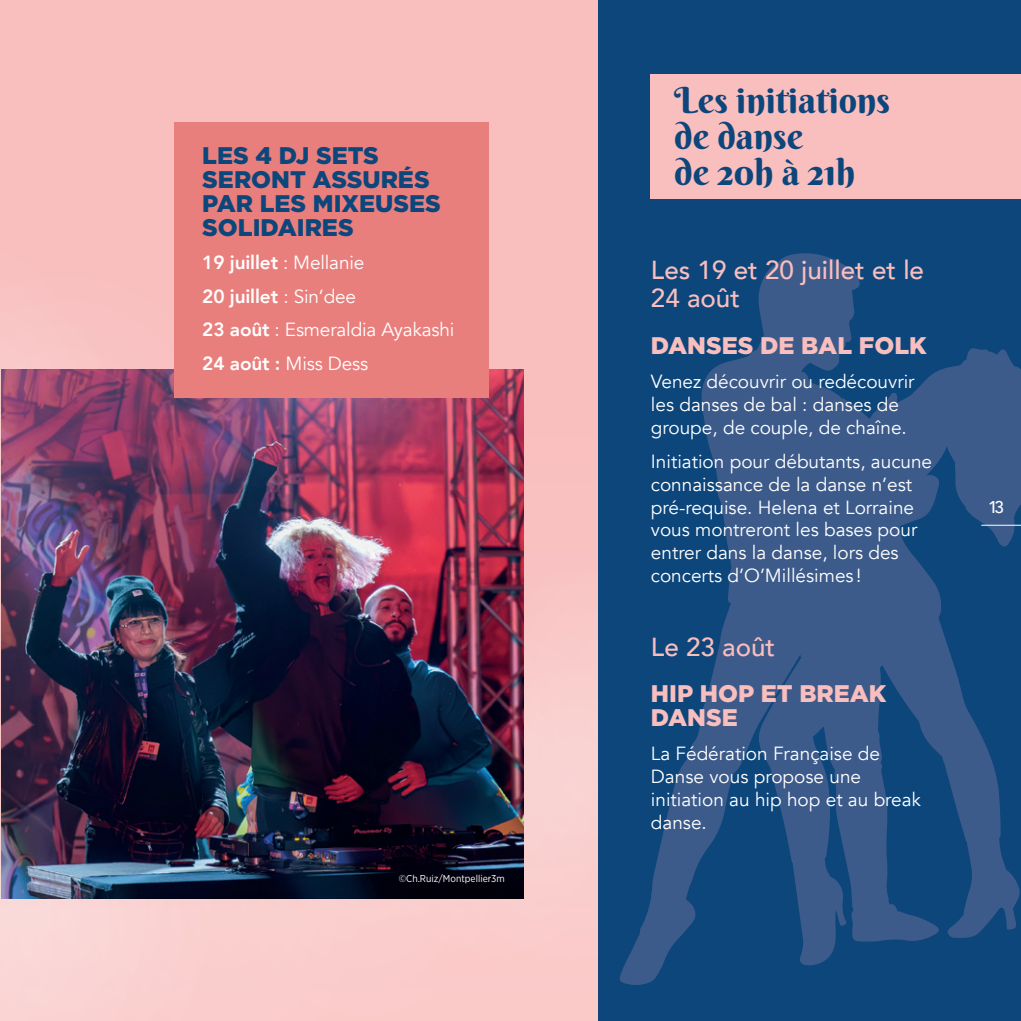
<style>
.page{position:relative;width:1021px;height:1021px;background:#fff}
.page>*{position:absolute;margin:0;border:0;box-sizing:border-box;transform-origin:0 0}
.t1{font:36px/36px "Berkshire Swash";color:#0d467b}
.t2{font:500 26px/28px "Avenir";color:#f9bebe}
.t3{font:900 24px/24px "Gotham";color:#0d467b}
.t4{font:900 24px/24px "Gotham";color:#f9bebe}
.t5{font:19px/22.8px "Avenir";color:#fff}
.t6{font:500 17px "Avenir";color:#fff}
.t7{font:10px "Gotham Narrow";color:#fff}
.s1{font-weight:800}
</style>
<div class="page">
<div style="left:0;top:0;width:1020px;height:1020px;background:#f9bfbf"></div>
<div style="left:240px;top:954px;width:272px;height:66px;background:#facccb"></div>
<div style="left:240px;top:898px;width:140px;height:56px;background:#facfce"></div>
<svg style="left:0;top:361px;width:29px;height:255px"></svg>
<div style="left:175px;top:898px;width:65px;height:122px;background:#facece"></div>
<div style="left:0;top:755px;width:175px;height:265px;background:#fad4d4"></div>
<div style="left:380px;top:637px;width:218px;height:381px;background:#facccb"></div>
<div style="left:598px;top:0;width:422px;height:1020px;background:#0d467b"></div>
<div style="left:651px;top:74px;width:369px;height:124px;background:#f9bebe"></div>
<svg style="left:619px;top:253px;width:401px;height:731px"></svg>
<img style="left:1px;top:369px;width:523px;height:529px">
<div style="left:174px;top:122px;width:315px;height:276px;background:#e97f7d"></div>
<hr style="left:981px;top:524px;width:39px;height:1px;background:#fff">
<p class="t3" style="left:202px;top:143px;width:240px">LES 4 DJ SETS<br>SERONT ASSURÉS<br>PAR LES MIXEUSES<br>SOLIDAIRES</p>
<p class="t5" style="left:202px;top:246px;width:253px;line-height:33.4px"><span class="s1">19 juillet</span> : Mellanie<br><span class="s1">20 juillet</span> : Sin’dee<br><span class="s1">23 août</span> : Esmeraldia Ayakashi<br><span class="s1">24 août :</span> Miss Dess</p>
<p class="t7" style="left:399px;top:872px;width:107px">©Ch.Ruiz/Montpellier3m</p>
<h1 class="t1" style="left:674px;top:82px;width:217px">Les initiations de danse<br>de 20h à 21h</h1>
<h2 class="t2" style="left:651px;top:255px;width:275px">Les 19 et 20 juillet et le<br>24 août</h2>
<p class="t4" style="left:651px;top:333px;width:277px">DANSES DE BAL FOLK</p>
<p class="t5" style="left:651px;top:370px;width:265px">Venez découvrir ou redécouvrir les danses de bal : danses de groupe, de couple, de chaîne.</p>
<p class="t5" style="left:651px;top:450px;width:283px">Initiation pour débutants, aucune connaissance de la danse n’est pré-requise. Helena et Lorraine vous montreront les bases pour entrer dans la danse, lors des concerts d’O’Millésimes !</p>
<h2 class="t2" style="left:651px;top:631px;width:126px">Le 23 août</h2>
<p class="t4" style="left:651px;top:681px;width:237px">HIP HOP ET BREAK<br>DANSE</p>
<p class="t5" style="left:651px;top:742px;width:271px">La Fédération Française de<br>Danse vous propose une initiation au hip hop et au break danse.</p>
<p class="t6" style="left:988px;top:492px;width:17px">13</p>
</div>
